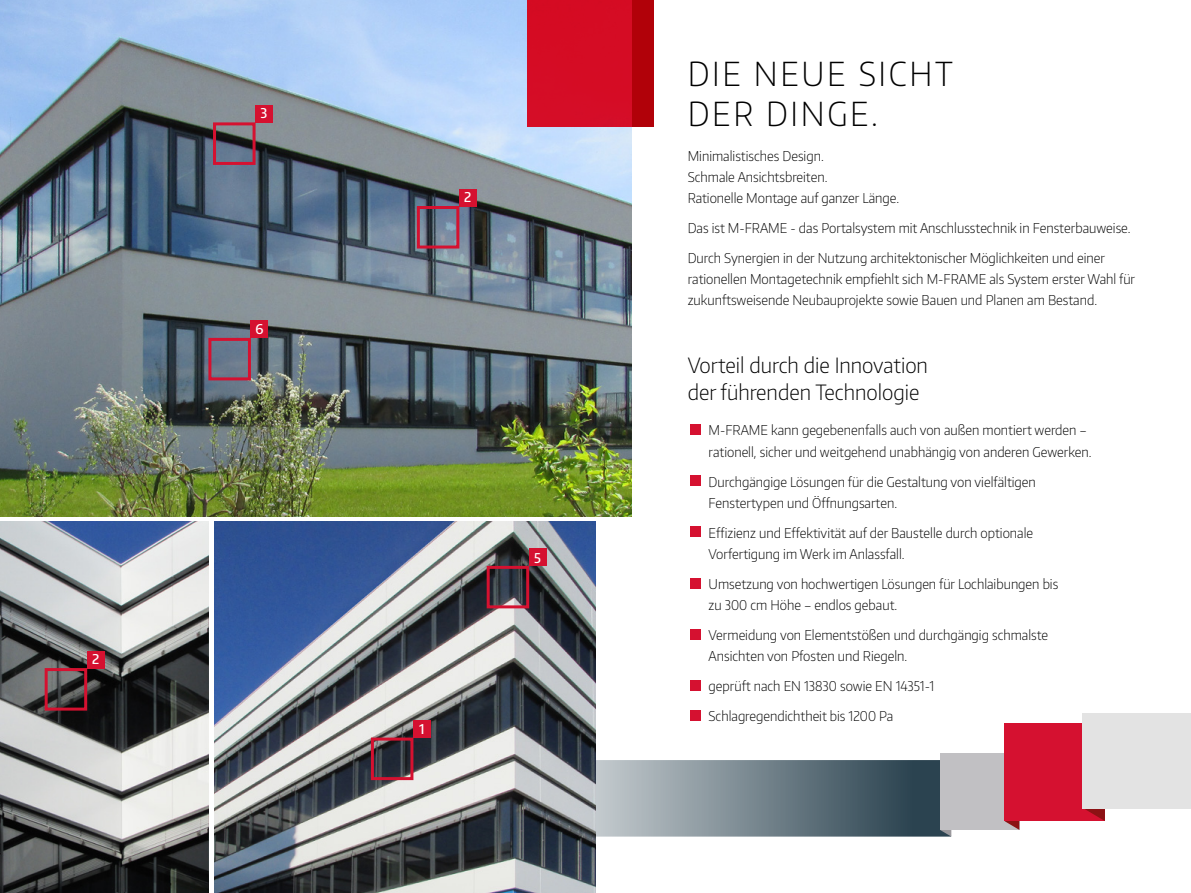
<style>
.page{position:relative;width:1191px;height:893px;background:#fff}
.page>*{position:absolute;margin:0;border:0;box-sizing:border-box;transform-origin:0 0}
.t1{font:200 33px/39.6px "Encode Sans Narrow";letter-spacing:.08em;color:#000}
.t2{font:200 21px/27px "Encode Sans Narrow";color:#000}
.t3{font:200 13.5px/21px "Encode Sans Narrow";color:#000}
.t4{font:500 13.5px "Encode Sans Narrow";color:#fff}
</style>
<div class="page">
<img style="left:0;top:522px;width:208px;height:371px">
<img style="left:0;top:0;width:631px;height:517px">
<div style="left:208px;top:338px;width:43px;height:42px;border:3px solid #d51130"></div>
<div style="left:251px;top:321px;width:17px;height:17px;background:#d51130"></div>
<div style="left:417px;top:206px;width:42px;height:43px;border:3px solid #d51130"></div>
<div style="left:459px;top:189px;width:17px;height:17px;background:#d51130"></div>
<svg style="left:595px;top:760px;width:356px;height:77px"></svg>
<div style="left:940px;top:753px;width:79px;height:77px;background:#c1c0c3"></div>
<svg style="left:1005px;top:821px;width:14px;height:9px"></svg>
<div style="left:1004px;top:724px;width:101px;height:97px;background:#d51130"></div>
<svg style="left:1085px;top:809px;width:20px;height:12px"></svg>
<div style="left:1083px;top:713px;width:108px;height:96px;background:#e3e3e3"></div>
<img style="left:214px;top:522px;width:381px;height:371px">
<svg style="left:527px;top:0;width:127px;height:126px;fill:#d50c24"></svg>
<div style="left:371px;top:738px;width:42px;height:42px;border:3px solid #d51130"></div>
<div style="left:413px;top:721px;width:17px;height:17px;background:#d51130"></div>
<div style="left:486px;top:566px;width:43px;height:42px;border:3px solid #d51130"></div>
<div style="left:529px;top:549px;width:17px;height:17px;background:#d51130"></div>
<div style="left:690px;top:629px;width:10px;height:10px;background:#d51130"></div>
<div style="left:690px;top:680px;width:10px;height:11px;background:#d51130"></div>
<div style="left:690px;top:711px;width:10px;height:10px;background:#d51130"></div>
<div style="left:690px;top:425px;width:10px;height:10px;background:#d51130"></div>
<div style="left:690px;top:476px;width:10px;height:10px;background:#d51130"></div>
<div style="left:690px;top:527px;width:10px;height:10px;background:#d51130"></div>
<div style="left:690px;top:578px;width:10px;height:10px;background:#d51130"></div>
<div style="left:45px;top:668px;width:42px;height:43px;border:3px solid #d51130"></div>
<div style="left:87px;top:651px;width:17px;height:17px;background:#d51130"></div>
<div style="left:213px;top:122px;width:42px;height:43px;border:3px solid #d51130"></div>
<div style="left:255px;top:105px;width:17px;height:17px;background:#d51130"></div>
<p class="t4" style="left:92px;top:650px;width:9px">2</p>
<p class="t4" style="left:261px;top:104px;width:8px">3</p>
<p class="t4" style="left:255px;top:320px;width:10px">6</p>
<p class="t4" style="left:464px;top:188px;width:9px">2</p>
<p class="t4" style="left:419px;top:720px;width:7px">1</p>
<p class="t4" style="left:534px;top:549px;width:8px">5</p>
<h1 class="t1" style="left:687px;top:53px;width:267px">DIE NEUE SICHT<br>DER DINGE.</h1>
<p class="t3" style="left:687px;top:145px;width:213px">Minimalistisches Design.<br>Schmale Ansichtsbreiten.<br>Rationelle Montage auf ganzer Länge.</p>
<p class="t3" style="left:687px;top:217px;width:444px">Das ist M-FRAME - das Portalsystem mit Anschlusstechnik in Fensterbauweise.</p>
<p class="t3" style="left:687px;top:247px;width:449px">Durch Synergien in der Nutzung architektonischer Möglichkeiten und einer rationellen Montagetechnik empfiehlt sich M-FRAME als System erster Wahl für zukunftsweisende Neubauprojekte sowie Bauen und Planen am Bestand.</p>
<h2 class="t2" style="left:687px;top:351px;width:242px">Vorteil durch die Innovation der führenden Technologie</h2>
<p class="t3" style="left:708px;top:419px;width:384px">M-FRAME kann gegebenenfalls auch von außen montiert werden – rationell, sicher und weitgehend unabhängig von anderen Gewerken.</p>
<p class="t3" style="left:708px;top:470px;width:329px">Durchgängige Lösungen für die Gestaltung von vielfältigen<br>Fenstertypen und Öffnungsarten.</p>
<p class="t3" style="left:708px;top:521px;width:326px">Effizienz und Effektivität auf der Baustelle durch optionale<br>Vorfertigung im Werk im Anlassfall.</p>
<p class="t3" style="left:708px;top:572px;width:351px">Umsetzung von hochwertigen Lösungen für Lochlaibungen bis zu 300 cm Höhe – endlos gebaut.</p>
<p class="t3" style="left:708px;top:624px;width:341px">Vermeidung von Elementstößen und durchgängig schmalste<br>Ansichten von Pfosten und Riegeln.</p>
<p class="t3" style="left:708px;top:675px;width:227px">geprüft nach EN 13830 sowie EN 14351-1</p>
<p class="t3" style="left:708px;top:705px;width:186px">Schlagregendichtheit bis 1200 Pa</p>
</div>
